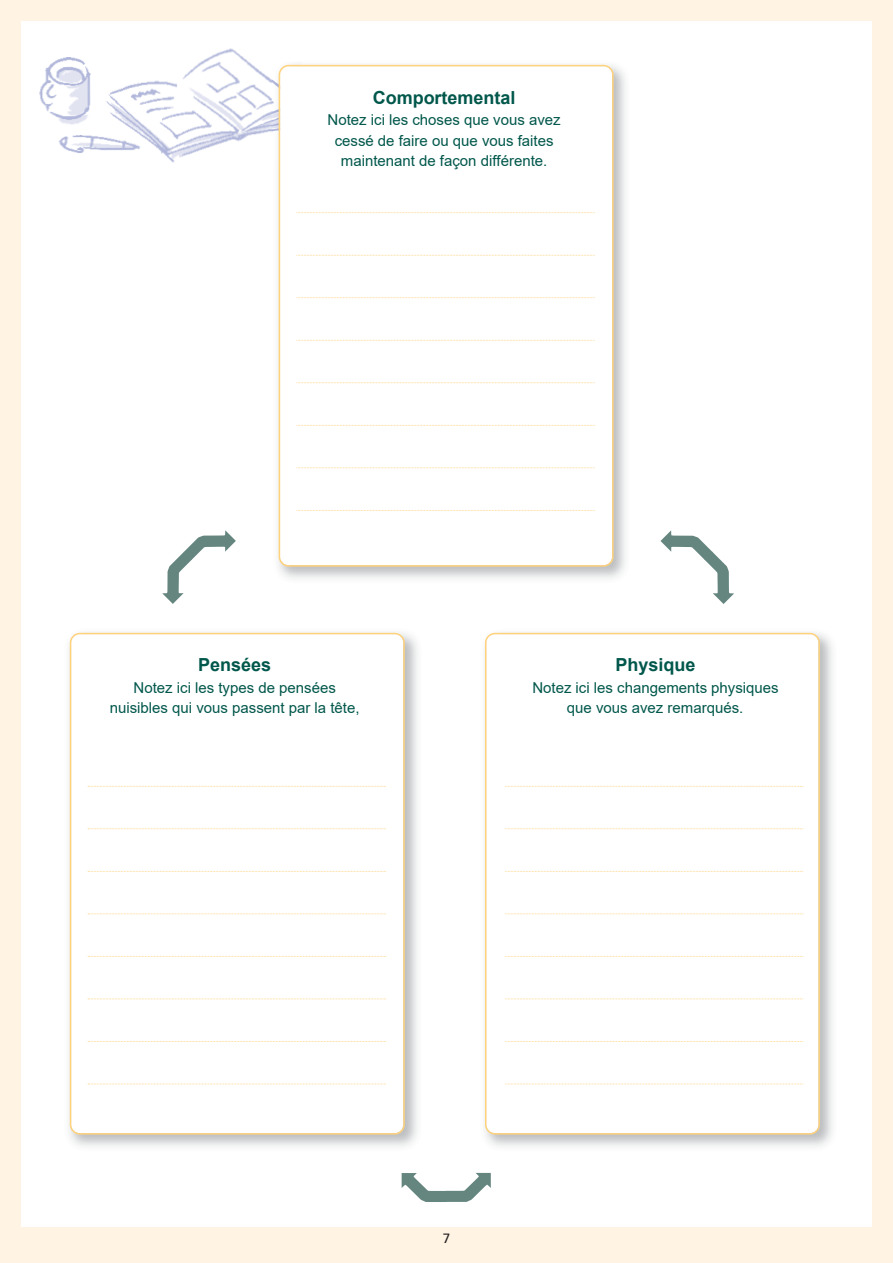
<style>
.page{position:relative;width:893px;height:1263px;background:#fff4e3}
.page>*{position:absolute;margin:0;border:0;box-sizing:border-box;transform-origin:0 0}
.t1{font:700 18px "Arial";color:#00574b}
.t2{font:15px/20.2px "Arial";color:#00574b;text-align:center}
.t3{font:13.5px "Frutiger";color:#231f20}
</style>
<div class="page">
<div style="left:21px;top:21px;width:851px;height:1206px;background:#fff"></div>
<img style="left:39px;top:48px;width:233px;height:115px">
<img style="left:272px;top:62px;width:31px;height:103px">
<svg style="left:279px;top:65px;width:335px;height:502px"></svg>
<svg style="left:485px;top:633px;width:335px;height:501px"></svg>
<svg style="left:70px;top:633px;width:335px;height:501px"></svg>
<svg style="left:402px;top:1173px;width:89px;height:29px"></svg>
<svg style="left:660px;top:530px;width:74px;height:74px"></svg>
<svg style="left:162px;top:530px;width:74px;height:74px"></svg>
<svg style="left:296px;top:212px;width:299px;height:1px"></svg>
<svg style="left:296px;top:255px;width:299px;height:1px"></svg>
<svg style="left:296px;top:297px;width:299px;height:1px"></svg>
<svg style="left:296px;top:340px;width:299px;height:1px"></svg>
<svg style="left:296px;top:382px;width:299px;height:1px"></svg>
<svg style="left:296px;top:425px;width:299px;height:1px"></svg>
<svg style="left:296px;top:467px;width:299px;height:1px"></svg>
<svg style="left:296px;top:510px;width:299px;height:1px"></svg>
<svg style="left:88px;top:786px;width:298px;height:1px"></svg>
<svg style="left:88px;top:828px;width:298px;height:1px"></svg>
<svg style="left:88px;top:871px;width:298px;height:1px"></svg>
<svg style="left:88px;top:913px;width:298px;height:1px"></svg>
<svg style="left:88px;top:956px;width:298px;height:1px"></svg>
<svg style="left:88px;top:998px;width:298px;height:1px"></svg>
<svg style="left:88px;top:1041px;width:298px;height:1px"></svg>
<svg style="left:88px;top:1083px;width:298px;height:1px"></svg>
<svg style="left:505px;top:786px;width:298px;height:1px"></svg>
<svg style="left:505px;top:828px;width:298px;height:1px"></svg>
<svg style="left:505px;top:871px;width:298px;height:1px"></svg>
<svg style="left:505px;top:913px;width:298px;height:1px"></svg>
<svg style="left:505px;top:956px;width:298px;height:1px"></svg>
<svg style="left:505px;top:998px;width:298px;height:1px"></svg>
<svg style="left:505px;top:1041px;width:298px;height:1px"></svg>
<svg style="left:505px;top:1083px;width:298px;height:1px"></svg>
<p class="t1" style="left:373px;top:85px;width:144px">Comportemental</p>
<p class="t2" style="left:328px;top:110px;width:235px">Notez ici les choses que vous avez cessé de faire ou que vous faites maintenant de façon différente.</p>
<p class="t1" style="left:198px;top:652px;width:74px">Pensées</p>
<p class="t2" style="left:110px;top:677px;width:251px">Notez ici les types de pensées nuisibles qui vous passent par la tête,</p>
<p class="t1" style="left:616px;top:652px;width:81px">Physique</p>
<p class="t2" style="left:532px;top:677px;width:248px">Notez ici les changements physiques que vous avez remarqués.</p>
<p class="t3" style="left:443px;top:1233px;width:9px">7</p>
</div>
